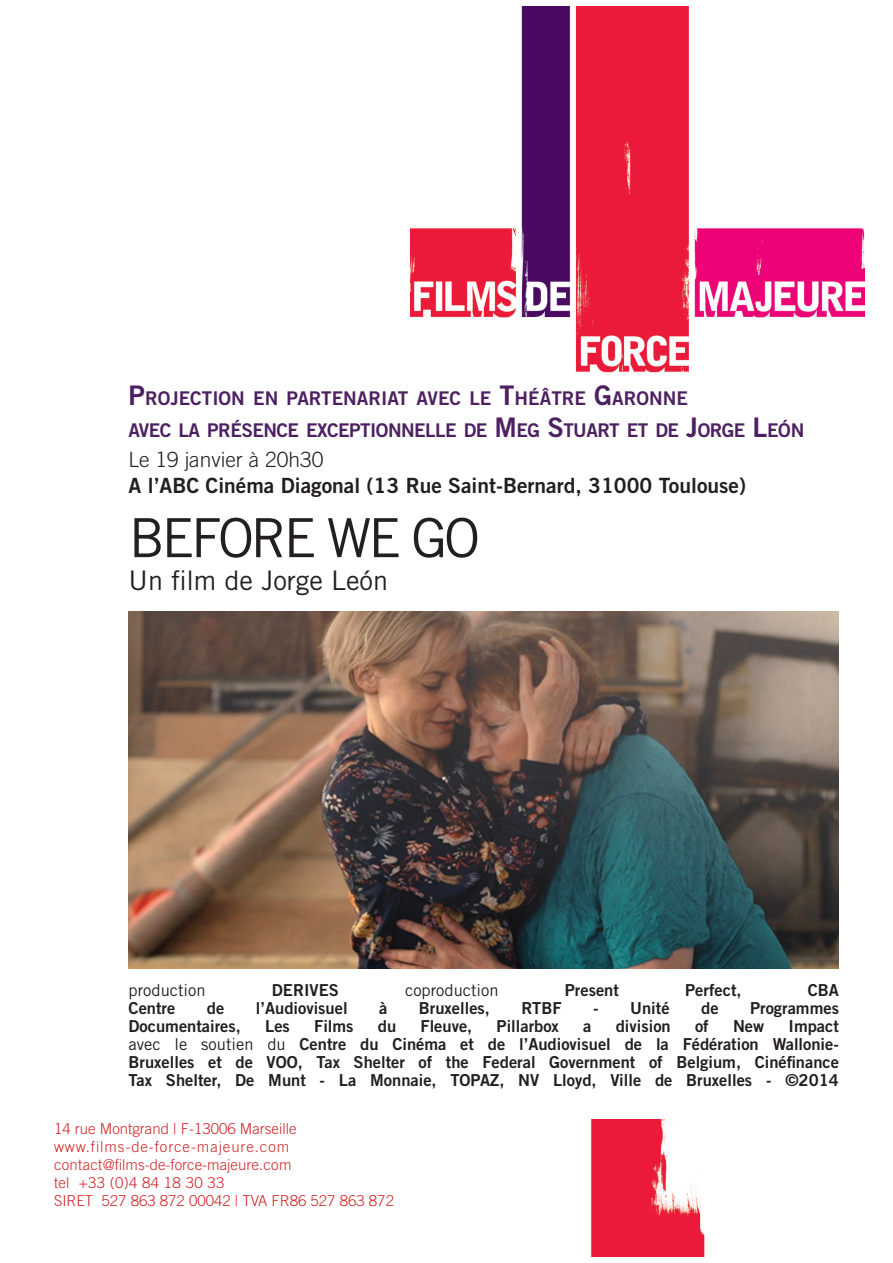
<style>
.page{position:relative;width:893px;height:1263px;background:#fff}
.page>*{position:absolute;margin:0;border:0;box-sizing:border-box;transform-origin:0 0}
.t1{font:54px "Trade Gothic";letter-spacing:-.06em;color:#231f20}
.t2{font:27px "Trade Gothic";color:#231f20}
.t3{font:21px "Trade Gothic Bold Two";color:#231f20}
.t4{font:300 21px "Trade Gothic";color:#231f20}
.t5{font:18.9px/32.4px "Trade Gothic Bold Two";letter-spacing:-.03em;color:#4d2161}
.t6{font:16.5px/18px "Trade Gothic Bold Two";color:#231f20;text-align:justify}
.t7{font:16.5px "Trade Gothic";color:#231f20}
.t8{font:300 15px/18px "Trade Gothic";color:#d02527}
.s1{font-size:27px}
.s2{font-family:"Trade Gothic"}
</style>
<div class="page">
<img style="left:129px;top:611px;width:710px;height:357px">
<img style="left:591px;top:1120px;width:114px;height:136px">
<img style="left:410px;top:6px;width:454px;height:367px">
<p class="t5" style="left:129px;top:381px;width:677px"><span class="s1">P</span>ROJECTION EN PARTENARIAT AVEC LE <span class="s1">T</span>HÉÂTRE <span class="s1">G</span>ARONNE<br>AVEC LA PRÉSENCE EXCEPTIONNELLE DE <span class="s1">M</span>EG <span class="s1">S</span>TUART ET DE <span class="s1">J</span>ORGE <span class="s1">L</span>EÓN</p>
<p class="t4" style="left:129px;top:448px;width:196px">Le 19 janvier à 20h30</p>
<p class="t3" style="left:129px;top:472px;width:619px">A l’ABC Cinéma Diagonal (13 Rue Saint-Bernard, 31000 Toulouse)</p>
<h1 class="t1" style="left:129px;top:505px;width:353px">BEFORE WE GO</h1>
<h2 class="t2" style="left:129px;top:564px;width:261px">Un film de Jorge León</h2>
<p class="t7" style="left:129px;top:980px;width:79px">production</p>
<p class="t6" style="left:272px;top:980px;width:68px">DERIVES</p>
<p class="t7" style="left:405px;top:980px;width:95px">coproduction</p>
<p class="t6" style="left:565px;top:980px;width:56px">Present</p>
<p class="t6" style="left:685px;top:980px;width:58px">Perfect,</p>
<p class="t6" style="left:808px;top:980px;width:33px">CBA</p>
<p class="t6" style="left:129px;top:998px;width:48px">Centre</p>
<p class="t6" style="left:207px;top:998px;width:19px">de</p>
<p class="t6" style="left:256px;top:998px;width:93px">l’Audiovisuel</p>
<p class="t6" style="left:379px;top:998px;width:10px">à</p>
<p class="t6" style="left:419px;top:998px;width:73px">Bruxelles,</p>
<p class="t6" style="left:521px;top:998px;width:42px">RTBF</p>
<p class="t6" style="left:593px;top:998px;width:78px">- Unité</p>
<p class="t6" style="left:701px;top:998px;width:19px">de</p>
<p class="t6" style="left:750px;top:998px;width:90px">Programmes</p>
<p class="t6" style="left:129px;top:1016px;width:114px">Documentaires,</p>
<p class="t6" style="left:265px;top:1016px;width:26px">Les</p>
<p class="t6" style="left:314px;top:1016px;width:41px">Films</p>
<p class="t6" style="left:378px;top:1016px;width:20px">du</p>
<p class="t6" style="left:421px;top:1016px;width:53px">Fleuve,</p>
<p class="t6" style="left:497px;top:1016px;width:64px">Pillarbox</p>
<p class="t6" style="left:583px;top:1016px;width:10px">a</p>
<p class="t6" style="left:616px;top:1016px;width:57px">division</p>
<p class="t6" style="left:695px;top:1016px;width:15px">of</p>
<p class="t6" style="left:733px;top:1016px;width:33px">New</p>
<p class="t6" style="left:129px;top:1016px;width:712px;text-indent:660px">Impact <span class="s2">avec le soutien du</span> Centre du Cinéma et de l’Audiovisuel de la Fédération Wallonie-Bruxelles et de VOO, Tax Shelter of the Federal Government of Belgium, Cinéfinance Tax Shelter, De Munt - La Monnaie, TOPAZ, NV Lloyd, Ville de Bruxelles - ©2014</p>
<p class="t8" style="left:54px;top:1119px;width:341px">14 rue Montgrand | F-13006 Marseille www.films-de-force-majeure.com contact@films-de-force-majeure.com<br>tel +33 (0)4 84 18 30 33<br>SIRET 527 863 872 00042 | TVA FR86 527 863 872</p>
</div>
